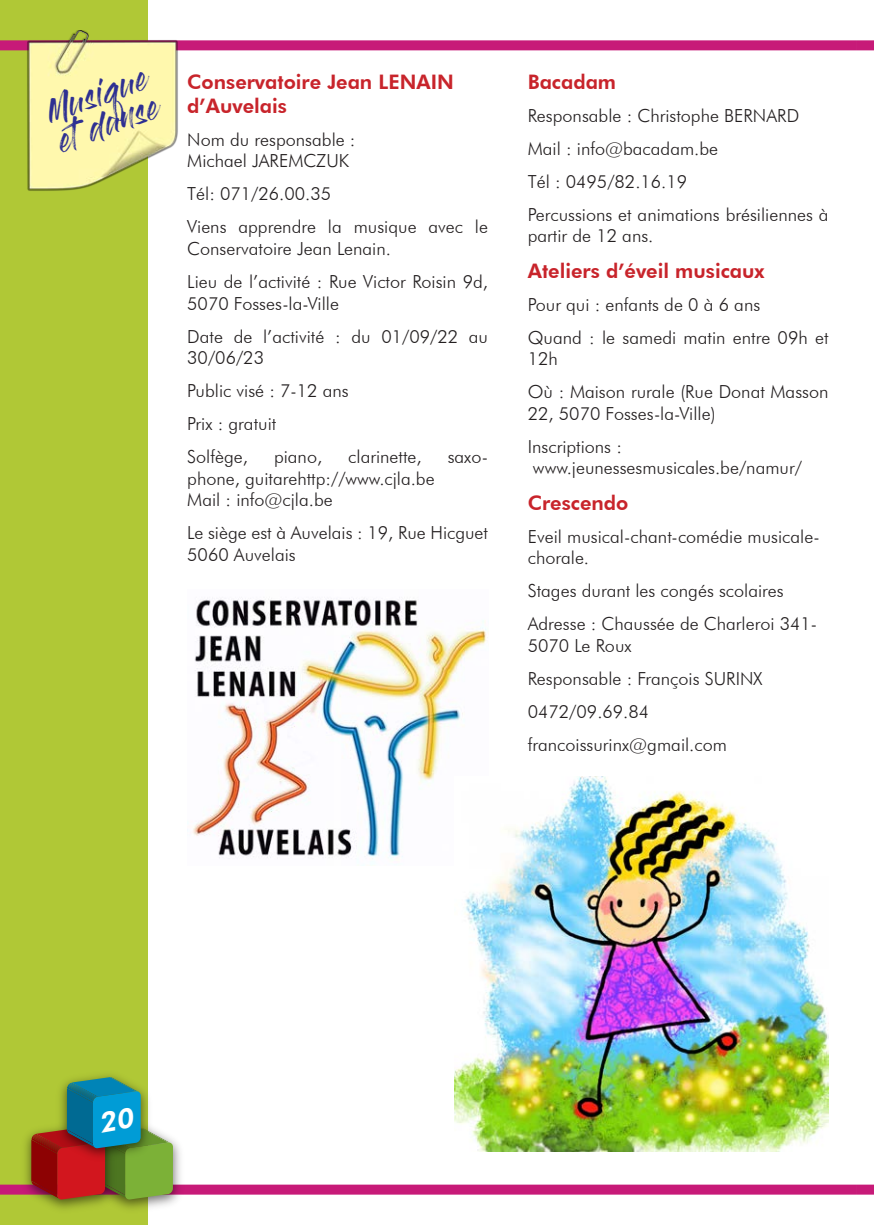
<style>
.page{position:relative;width:874px;height:1225px;background:#fff}
.page>*{position:absolute;margin:0;border:0;box-sizing:border-box;transform-origin:0 0}
.t1{font:26px/31.2px "Gloss And Bloom";color:#2e3092}
.t2{font:800 20px/24px "Futura BT";color:#c8242b}
.t3{font:300 18px/33px "Futura BT";color:#231f20}
</style>
<div class="page">
<div style="left:0;top:0;width:147px;height:1225px;background:#b0c836"></div>
<div style="left:0;top:40px;width:856px;height:10px;background:#c71a78"></div>
<div style="left:0;top:1184px;width:856px;height:10px;background:#c71a78"></div>
<img style="left:119px;top:1140px;width:68px;height:77px">
<img style="left:17px;top:1134px;width:102px;height:75px">
<img style="left:91px;top:1066px;width:57px;height:11px">
<div style="left:856px;top:40px;width:17px;height:10px;background:#c71a78"></div>
<div style="left:856px;top:1184px;width:17px;height:10px;background:#c71a78"></div>
<img style="left:193px;top:597px;width:294px;height:262px">
<img style="left:17px;top:30px;width:170px;height:170px">
<img style="left:454px;top:777px;width:374px;height:374px">
<svg style="left:31px;top:1077px;width:142px;height:122px"></svg>
<h1 class="t1" style="left:43px;top:100px;width:107px;rotate:-20deg">Musique et danse</h1>
<p class="t2" style="left:187px;top:70px;width:268px">Conservatoire Jean LENAIN d’Auvelais</p>
<p class="t3" style="left:187px;top:128px;width:170px;line-height:21.6px">Nom du responsable :<br>Michael JAREMCZUK</p>
<p class="t3" style="left:187px;top:177px;width:302px">Tél: 071/26.00.35<br>Viens apprendre la musique avec le</p>
<p class="t3" style="left:187px;top:232px;width:302px">Conservatoire Jean Lenain.<br>Lieu de l’activité : Rue Victor Roisin 9d,</p>
<p class="t3" style="left:187px;top:286px;width:302px">5070 Fosses-la-Ville<br>Date de l’activité : du 01/09/22 au</p>
<p class="t3" style="left:187px;top:341px;width:163px">30/06/23<br>Public visé : 7-12 ans<br>Prix : gratuit<br>Solfège,</p>
<p class="t3" style="left:274px;top:440px;width:50px">piano,</p>
<p class="t3" style="left:348px;top:440px;width:75px">clarinette,</p>
<p class="t3" style="left:447px;top:440px;width:42px">saxo-</p>
<p class="t3" style="left:187px;top:467px;width:249px;line-height:21.6px">phone, guitarehttp://www.cjla.be<br>Mail : info@cjla.be</p>
<p class="t3" style="left:187px;top:522px;width:302px;line-height:21.6px">Le siège est à Auvelais : 19, Rue Hicguet<br>5060 Auvelais</p>
<p class="t2" style="left:527px;top:70px;width:90px">Bacadam</p>
<p class="t3" style="left:527px;top:99px;width:302px">Responsable : Christophe BERNARD<br>Mail : info@bacadam.be<br>Tél : 0495/82.16.19<br>Percussions et animations brésiliennes à</p>
<p class="t3" style="left:527px;top:219px;width:127px">partir de 12 ans.</p>
<p class="t2" style="left:527px;top:258px;width:238px">Ateliers d’éveil musicaux</p>
<p class="t3" style="left:527px;top:287px;width:302px">Pour qui : enfants de 0 à 6 ans<br>Quand : le samedi matin entre 09h et</p>
<p class="t3" style="left:527px;top:342px;width:302px">12h<br>Où : Maison rurale (Rue Donat Masson</p>
<p class="t3" style="left:527px;top:397px;width:189px">22, 5070 Fosses-la-Ville)<br>Inscriptions :</p>
<p class="t3" style="left:532px;top:451px;width:270px">www.jeunessesmusicales.be/namur/</p>
<p class="t2" style="left:527px;top:490px;width:102px">Crescendo</p>
<p class="t3" style="left:527px;top:525px;width:293px;line-height:21.6px">Eveil musical-chant-comédie musicale&shy;chorale.</p>
<p class="t3" style="left:527px;top:574px;width:291px">Stages durant les congés scolaires<br>Adresse : Chaussée de Charleroi 341-</p>
<p class="t3" style="left:527px;top:628px;width:236px">5070 Le Roux<br>Responsable : François SURINX<br>0472/09.69.84 francoissurinx@gmail.com</p>
</div>
